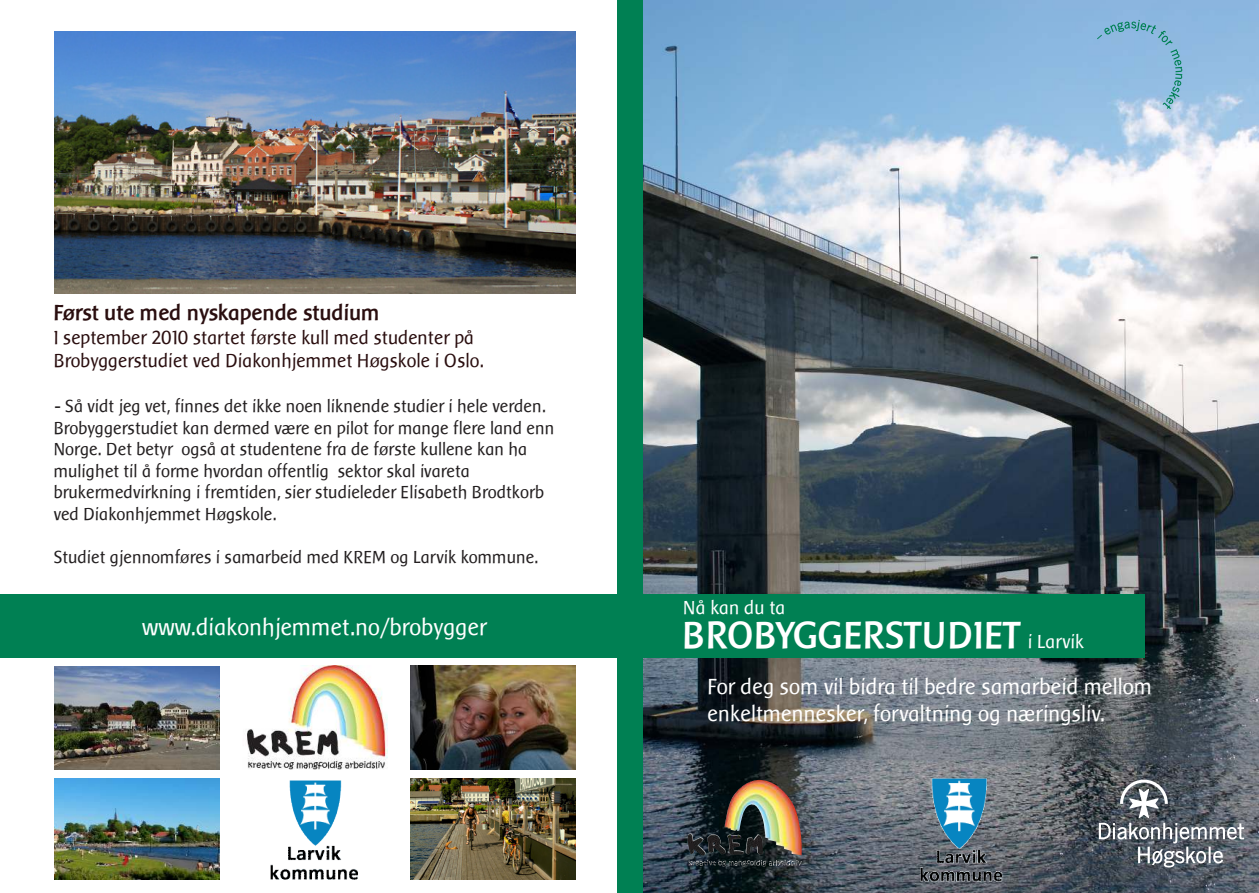
<style>
.page{position:relative;width:1259px;height:893px;background:#fff}
.page>*{position:absolute;margin:0;border:0;box-sizing:border-box;transform-origin:0 0}
.t1{font:700 39px "Baar Sophia";color:#fff}
.t2{font:24px "Baar Sophia";color:#fff}
.t3{font:22.5px/27px "Baar Sophia";color:#fff}
.t4{font:700 22.5px "Baar Sophia";color:#2a0e0f}
.t5{font:19.5px/23.4px "Baar Sophia";color:#2a0e0f}
.t6{font:19.5px "Baar Sophia";color:#fff}
.t7{font:18px/21.6px "Baar Sophia";color:#231f20}
</style>
<div class="page">
<img style="left:642px;top:0;width:617px;height:893px">
<div style="left:617px;top:0;width:25px;height:893px;background:#008053"></div>
<svg style="left:1097px;top:20px;width:85px;height:89px;background:#8bb9da"></svg>
<svg style="left:1098px;top:780px;width:146px;height:87px;background:#696f76"></svg>
<div style="left:0;top:594px;width:1144px;height:63px;background:#008053"></div>
<img style="left:54px;top:31px;width:521px;height:262px">
<img style="left:410px;top:778px;width:165px;height:102px">
<img style="left:54px;top:666px;width:165px;height:103px">
<img style="left:54px;top:778px;width:165px;height:102px">
<img style="left:289px;top:780px;width:53px;height:60px">
<img style="left:247px;top:665px;width:140px;height:105px">
<img style="left:410px;top:665px;width:165px;height:105px">
<img style="left:687px;top:780px;width:115px;height:75px">
<img style="left:893px;top:778px;width:135px;height:77px">
<img style="left:894px;top:843px;width:136px;height:50px">
<img style="left:270px;top:840px;width:88px;height:40px">
<p class="t4" style="left:54px;top:303px;width:328px">Først ute med nyskapende studium</p>
<p class="t5" style="left:54px;top:326px;width:432px">I september 2010 startet første kull med studenter på<br>Brobyggerstudiet ved Diakonhjemmet Høgskole i Oslo.</p>
<p class="t7" style="left:54px;top:396px;width:502px">- Så vidt jeg vet, finnes det ikke noen liknende studier i hele verden.<br>Brobyggerstudiet kan dermed være en pilot for mange flere land enn Norge. Det betyr også at studentene fra de første kullene kan ha mulighet til å forme hvordan offentlig sektor skal ivareta brukermedvirkning i fremtiden, sier studieleder Elisabeth Brodtkorb ved Diakonhjemmet Høgskole.</p>
<p class="t7" style="left:54px;top:547px;width:486px">Studiet gjennomføres i samarbeid med KREM og Larvik kommune.</p>
<h2 class="t2" style="left:142px;top:616px;width:346px">www.diakonhjemmet.no/brobygger</h2>
<p class="t6" style="left:683px;top:599px;width:104px">Nå kan du ta</p>
<h1 class="t1" style="left:683px;top:617px;width:339px">BroByggerstudiet</h1>
<p class="t3" style="left:708px;top:674px;width:446px">For deg som vil bidra til bedre samarbeid mellom enkeltmennesker, forvaltning og næringsliv.</p>
<p class="t6" style="left:1028px;top:633px;width:58px">i Larvik</p>
</div>
